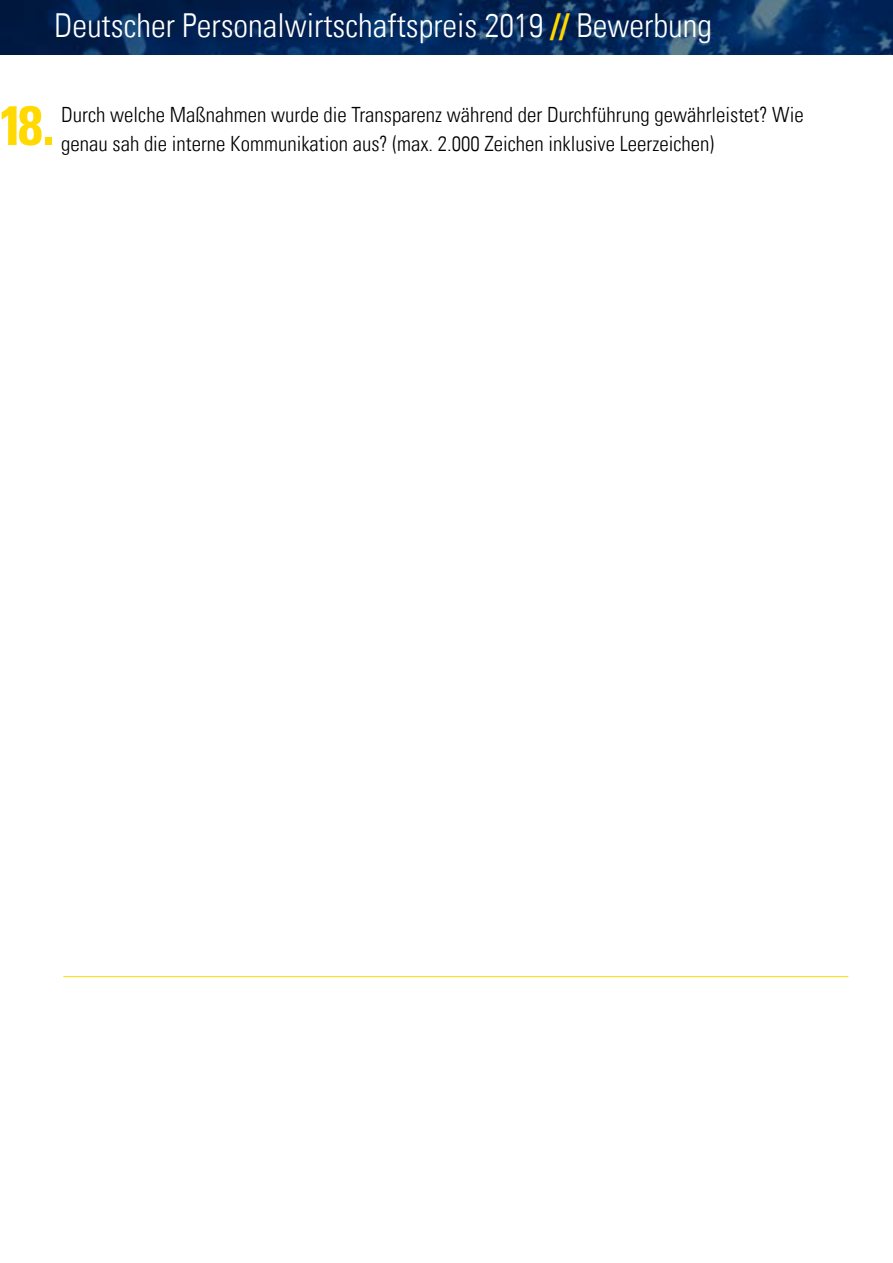
<style>
.page{position:relative;width:893px;height:1263px;background:#fff}
.page>*{position:absolute;margin:0;border:0;box-sizing:border-box;transform-origin:0 0}
.t1{font:700 condensed 55.5px "Univers LT";color:#ffd900}
.t2{font:300 condensed 33px "Univers LT";color:#fff}
.t3{font:300 condensed 21px "Univers LT";color:#000}
.s1{font-weight:700;color:#ffd900}
</style>
<div class="page">
<img style="left:0;top:0;width:893px;height:54px">
<hr style="left:63px;top:976px;width:785px;height:1px;background:#ffd900">
<h2 class="t2" style="left:54px;top:6px;width:659px">Deutscher Personalwirtschaftspreis 2019 <span class="s1">//</span> Bewerbung</h2>
<h1 class="t1" style="left:-1px;top:91px;width:58px">18.</h1>
<p class="t3" style="left:61px;top:102px;width:744px">Durch welche Maßnahmen wurde die Transparenz während der Durchführung gewährleistet? Wie</p>
<p class="t3" style="left:61px;top:131px;width:654px">genau sah die interne Kommunikation aus? (max. 2.000 Zeichen inklusive Leerzeichen)</p>
</div>
